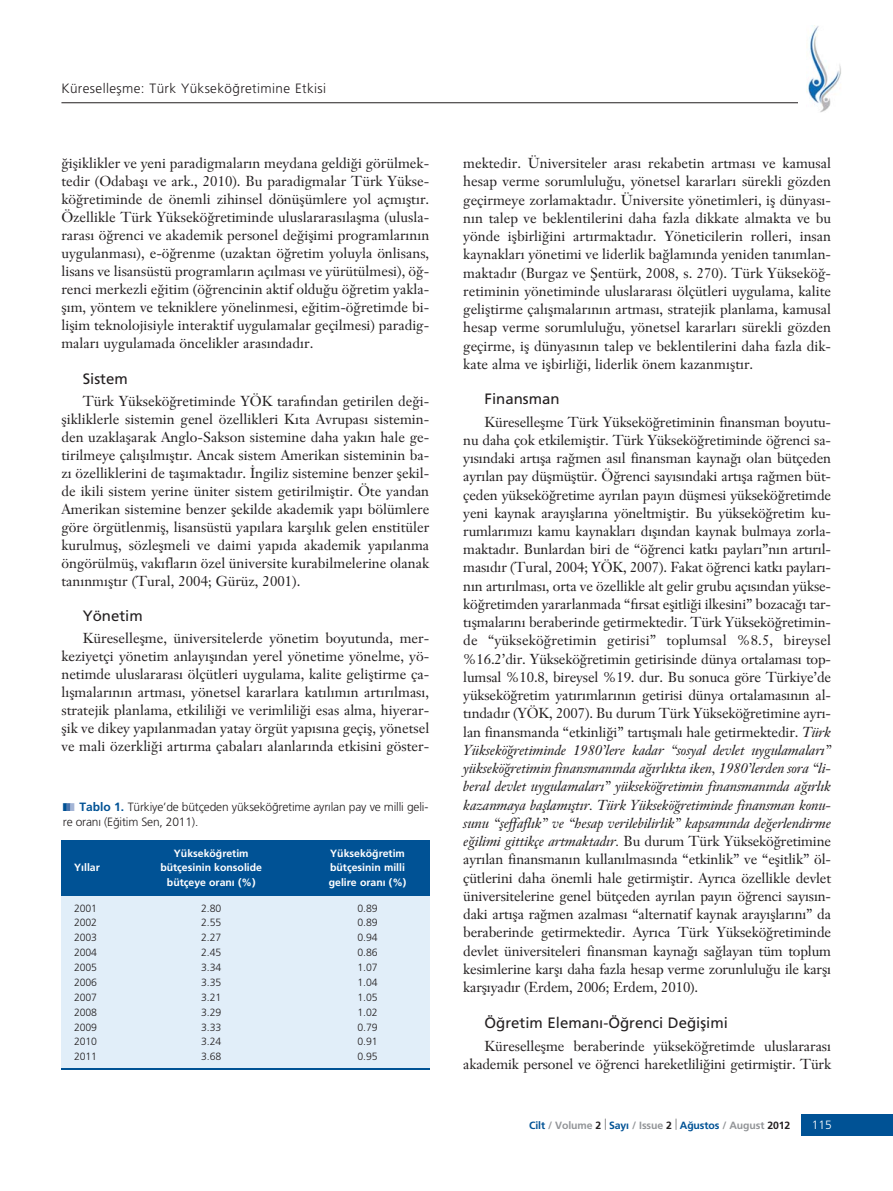
<style>
.page{position:relative;width:893px;height:1191px;background:#fff}
.page>*{position:absolute;margin:0;border:0;box-sizing:border-box;transform-origin:0 0}
.t1{font:15px "Frutiger";color:#231f20}
.t2{font:14.25px/18.3px "Janson Text";color:#231f20;text-align:justify}
.t3{font:300 13.5px "Frutiger";letter-spacing:.03em;color:#231f20}
.t4{font:300 12px/14.4px "Frutiger";letter-spacing:-.015em;color:#231f20}
.t5{font:300 12px "Frutiger";color:#fff}
.t6{font:300 10.5px "Frutiger";letter-spacing:-.015em;color:#231f20}
.t7{font:700 10.5px "Frutiger";color:#fff}
.t8{font:700 10.5px "Frutiger";letter-spacing:-.01em;color:#939598}
.s1{color:#005295}
.s2{color:#4973ac}
.s3{color:#a4b5d6}
.s4{font-weight:700;color:#005295}
.s5{font-style:italic}
.s6{color:#231f20}
</style>
<div class="page">
<div style="left:801px;top:1114px;width:92px;height:21px;background:#005295"></div>
<hr style="left:61px;top:102px;width:737px;height:1px;background:#231f20">
<img style="left:806px;top:26px;width:35px;height:87px">
<svg style="left:806px;top:61px;width:6px;height:5px"></svg>
<div style="left:799px;top:94px;width:10px;height:9px;background:#fff"></div>
<div style="left:61px;top:894px;width:369px;height:175px;background:#e1eef9"></div>
<div style="left:61px;top:840px;width:369px;height:55px;background:#005295"></div>
<hr style="left:61px;top:1068px;width:369px;height:1px;background:#005295">
<p class="t3" style="left:61px;top:83px;width:266px">Küreselleflme: Türk Yüksekö¤retimine Etkisi</p>
<p class="t2" style="left:61px;top:156px;width:369px">¤ifliklikler ve yeni paradigmalar›n meydana geldi¤i görülmek&shy;tedir (Odabafl› ve ark., 2010). Bu paradigmalar Türk Yükse&shy;kö¤retiminde de önemli zihinsel dönüflümlere yol açm›flt›r.<br>Özellikle Türk Yüksekö¤retiminde uluslararas›laflma (ulusla&shy;raras› ö¤renci ve akademik personel de¤iflimi programlar›n›n uygulanmas›), e-ö¤renme (uzaktan ö¤retim yoluyla önlisans, lisans ve lisansüstü programlar›n aç›lmas› ve yürütülmesi), ö¤- renci merkezli e¤itim (ö¤rencinin aktif oldu¤u ö¤retim yakla&shy;fl›m, yöntem ve tekniklere yönelinmesi, e¤itim-ö¤retimde bi&shy;liflim teknolojisiyle interaktif uygulamalar geçilmesi) paradig&shy;malar› uygulamada öncelikler aras›ndad›r.</p>
<p class="t1" style="left:83px;top:372px;width:47px">Sistem</p>
<p class="t2" style="left:61px;top:393px;width:369px;text-indent:21px">Türk Yüksekö¤retiminde YÖK taraf›ndan getirilen de¤i&shy;flikliklerle sistemin genel özellikleri K›ta Avrupas› sistemin&shy;den uzaklaflarak Anglo-Sakson sistemine daha yak›n hale ge&shy;tirilmeye çal›fl›lm›flt›r. Ancak sistem Amerikan sisteminin ba&shy;z› özelliklerini de tafl›maktad›r. ‹ngiliz sistemine benzer flekil&shy;de ikili sistem yerine üniter sistem getirilmifltir. Öte yandan Amerikan sistemine benzer flekilde akademik yap› bölümlere göre örgütlenmifl, lisansüstü yap›lara karfl›l›k gelen enstitüler kurulmufl, sözleflmeli ve daimi yap›da akademik yap›lanma öngörülmüfl, vak›flar›n özel üniversite kurabilmelerine olanak tan›nm›flt›r (Tural, 2004; Gürüz, 2001).</p>
<p class="t1" style="left:83px;top:610px;width:62px">Yönetim</p>
<p class="t2" style="left:61px;top:631px;width:369px;text-indent:21px">Küreselleflme, üniversitelerde yönetim boyutunda, mer&shy;keziyetçi yönetim anlay›fl›ndan yerel yönetime yönelme, yö&shy;netimde uluslararas› ölçütleri uygulama, kalite gelifltirme ça&shy;l›flmalar›n›n artmas›, yönetsel kararlara kat›l›m›n art›r›lmas›, stratejik planlama, etkilili¤i ve verimlili¤i esas alma, hiyerar&shy;flik ve dikey yap›lanmadan yatay örgüt yap›s›na geçifl, yönetsel ve mali özerkli¤i art›rma çabalar› alanlar›nda etkisini göster-</p>
<p class="t4" style="left:63px;top:801px;width:367px"><span class="s1">❚</span><span class="s2">❚</span><span class="s3">❚</span> <span class="s4">Tablo 1.</span> Türkiye’de bütçeden yüksekö¤retime ayr›lan pay ve milli geli&shy;re oran› (E¤itim Sen, 2011).</p>
<p class="t7" style="left:174px;top:849px;width:76px">Yüksekö¤retim</p>
<p class="t7" style="left:330px;top:849px;width:76px">Yüksekö¤retim</p>
<p class="t7" style="left:74px;top:863px;width:27px">Y›llar</p>
<p class="t7" style="left:160px;top:863px;width:103px">bütçesinin konsolide</p>
<p class="t7" style="left:330px;top:863px;width:76px">bütçesinin milli</p>
<p class="t7" style="left:167px;top:878px;width:90px">bütçeye oran› (%)</p>
<p class="t7" style="left:329px;top:878px;width:79px">gelire oran› (%)</p>
<p class="t6" style="left:74px;top:903px;width:24px">2001</p>
<p class="t6" style="left:201px;top:903px;width:21px">2.80</p>
<p class="t6" style="left:358px;top:903px;width:21px">0.89</p>
<p class="t6" style="left:74px;top:918px;width:24px">2002</p>
<p class="t6" style="left:201px;top:918px;width:21px">2.55</p>
<p class="t6" style="left:358px;top:918px;width:21px">0.89</p>
<p class="t6" style="left:74px;top:933px;width:24px">2003</p>
<p class="t6" style="left:201px;top:933px;width:21px">2.27</p>
<p class="t6" style="left:358px;top:933px;width:21px">0.94</p>
<p class="t6" style="left:74px;top:948px;width:24px">2004</p>
<p class="t6" style="left:201px;top:948px;width:21px">2.45</p>
<p class="t6" style="left:358px;top:948px;width:21px">0.86</p>
<p class="t6" style="left:74px;top:963px;width:24px">2005</p>
<p class="t6" style="left:201px;top:963px;width:21px">3.34</p>
<p class="t6" style="left:358px;top:963px;width:21px">1.07</p>
<p class="t6" style="left:74px;top:978px;width:24px">2006</p>
<p class="t6" style="left:201px;top:978px;width:21px">3.35</p>
<p class="t6" style="left:358px;top:978px;width:21px">1.04</p>
<p class="t6" style="left:74px;top:993px;width:24px">2007</p>
<p class="t6" style="left:201px;top:993px;width:21px">3.21</p>
<p class="t6" style="left:358px;top:993px;width:21px">1.05</p>
<p class="t6" style="left:74px;top:1007px;width:24px">2008</p>
<p class="t6" style="left:201px;top:1007px;width:21px">3.29</p>
<p class="t6" style="left:358px;top:1007px;width:21px">1.02</p>
<p class="t6" style="left:74px;top:1022px;width:24px">2009</p>
<p class="t6" style="left:201px;top:1022px;width:21px">3.33</p>
<p class="t6" style="left:358px;top:1022px;width:21px">0.79</p>
<p class="t6" style="left:74px;top:1037px;width:24px">2010</p>
<p class="t6" style="left:201px;top:1037px;width:21px">3.24</p>
<p class="t6" style="left:358px;top:1037px;width:21px">0.91</p>
<p class="t6" style="left:74px;top:1052px;width:24px">2011</p>
<p class="t6" style="left:201px;top:1052px;width:21px">3.68</p>
<p class="t6" style="left:358px;top:1052px;width:21px">0.95</p>
<p class="t2" style="left:463px;top:156px;width:369px">mektedir. Üniversiteler aras› rekabetin artmas› ve kamusal hesap verme sorumlulu¤u, yönetsel kararlar› sürekli gözden geçirmeye zorlamaktad›r. Üniversite yönetimleri, ifl dünyas›- n›n talep ve beklentilerini daha fazla dikkate almakta ve bu yönde iflbirli¤ini art›rmaktad›r. Yöneticilerin rolleri, insan kaynaklar› yönetimi ve liderlik ba¤lam›nda yeniden tan›mlan&shy;maktad›r (Burgaz ve fientürk, 2008, s. 270). Türk Yüksekö¤- retiminin yönetiminde uluslararas› ölçütleri uygulama, kalite gelifltirme çal›flmalar›n›n artmas›, stratejik planlama, kamusal hesap verme sorumlulu¤u, yönetsel kararlar› sürekli gözden geçirme, ifl dünyas›n›n talep ve beklentilerini daha fazla dik&shy;kate alma ve iflbirli¤i, liderlik önem kazanm›flt›r.</p>
<p class="t1" style="left:485px;top:393px;width:77px">Finansman</p>
<p class="t2" style="left:463px;top:414px;width:369px;text-indent:21px">Küreselleflme Türk Yüksekö¤retiminin finansman boyutu&shy;nu daha çok etkilemifltir. Türk Yüksekö¤retiminde ö¤renci sa&shy;y›s›ndaki art›fla ra¤men as›l finansman kayna¤› olan bütçeden ayr›lan pay düflmüfltür. Ö¤renci say›s›ndaki art›fla ra¤men büt&shy;çeden yüksekö¤retime ayr›lan pay›n düflmesi yüksekö¤retimde yeni kaynak aray›fllar›na yöneltmifltir. Bu yüksekö¤retim ku&shy;rumlar›m›z› kamu kaynaklar› d›fl›ndan kaynak bulmaya zorla&shy;maktad›r. Bunlardan biri de “ö¤renci katk› paylar›”n›n art›r›l&shy;mas›d›r (Tural, 2004; YÖK, 2007). Fakat ö¤renci katk› paylar›- n›n art›r›lmas›, orta ve özellikle alt gelir grubu aç›s›ndan yükse&shy;kö¤retimden yararlanmada “f›rsat eflitli¤i ilkesini” bozaca¤› tar&shy;t›flmalar›n› beraberinde getirmektedir. Türk Yüksekö¤retimin&shy;de “yüksekö¤retimin getirisi” toplumsal %8.5, bireysel %16.2’dir. Yüksekö¤retimin getirisinde dünya ortalamas› top&shy;lumsal %10.8, bireysel %19. dur. Bu sonuca göre Türkiye’de yüksekö¤retim yat›r›mlar›n›n getirisi dünya ortalamas›n›n al&shy;t›ndad›r (YÖK, 2007). Bu durum Türk Yüksekö¤retimine ayr›- lan finansmanda “etkinli¤i” tart›flmal› hale getirmektedir. <span class="s5">Türk Yüksekö¤retiminde 1980’lere kadar “sosyal devlet uygulamalar›” yüksekö¤retimin finansman›nda a¤›rl›kta iken, 1980’lerden sora “li&shy;beral devlet uygulamalar›” yüksekö¤retimin finansman›nda a¤›rl›k kazanmaya bafllam›flt›r. Türk Yüksekö¤retiminde finansman konu&shy;sunu “fleffafl›k” ve “hesap verilebilirlik” kapsam›nda de¤erlendirme e¤ilimi gittikçe artmaktad›r.</span> Bu durum Türk Yüksekö¤retimine ayr›lan finansman›n kullan›lmas›nda “etkinlik” ve “eflitlik” öl&shy;çütlerini daha önemli hale getirmifltir. Ayr›ca özellikle devlet üniversitelerine genel bütçeden ayr›lan pay›n ö¤renci say›s›n&shy;daki art›fla ra¤men azalmas› “alternatif kaynak aray›fllar›n›” da beraberinde getirmektedir. Ayr›ca Türk Yüksekö¤retiminde devlet üniversiteleri finansman kayna¤› sa¤layan tüm toplum kesimlerine karfl› daha fazla hesap verme zorunlulu¤u ile karfl› karfl›yad›r (Erdem, 2006; Erdem, 2010).</p>
<p class="t1" style="left:485px;top:1016px;width:245px">Ö¤retim Eleman›-Ö¤renci De¤iflimi</p>
<p class="t2" style="left:463px;top:1037px;width:369px;text-align:right">Küreselleflme beraberinde yüksekö¤retimde uluslararas› akademik personel ve ö¤renci hareketlili¤ini getirmifltir. Türk</p>
<p class="t8" style="left:529px;top:1120px;width:263px"><span class="s1">Cilt</span> / Volume <span class="s6">2</span> <span class="s1">Say›</span> / Issue <span class="s6">2</span> <span class="s1">A¤ustos</span> / August <span class="s6">2012</span></p>
<p class="t5" style="left:812px;top:1119px;width:22px">115</p>
</div>
